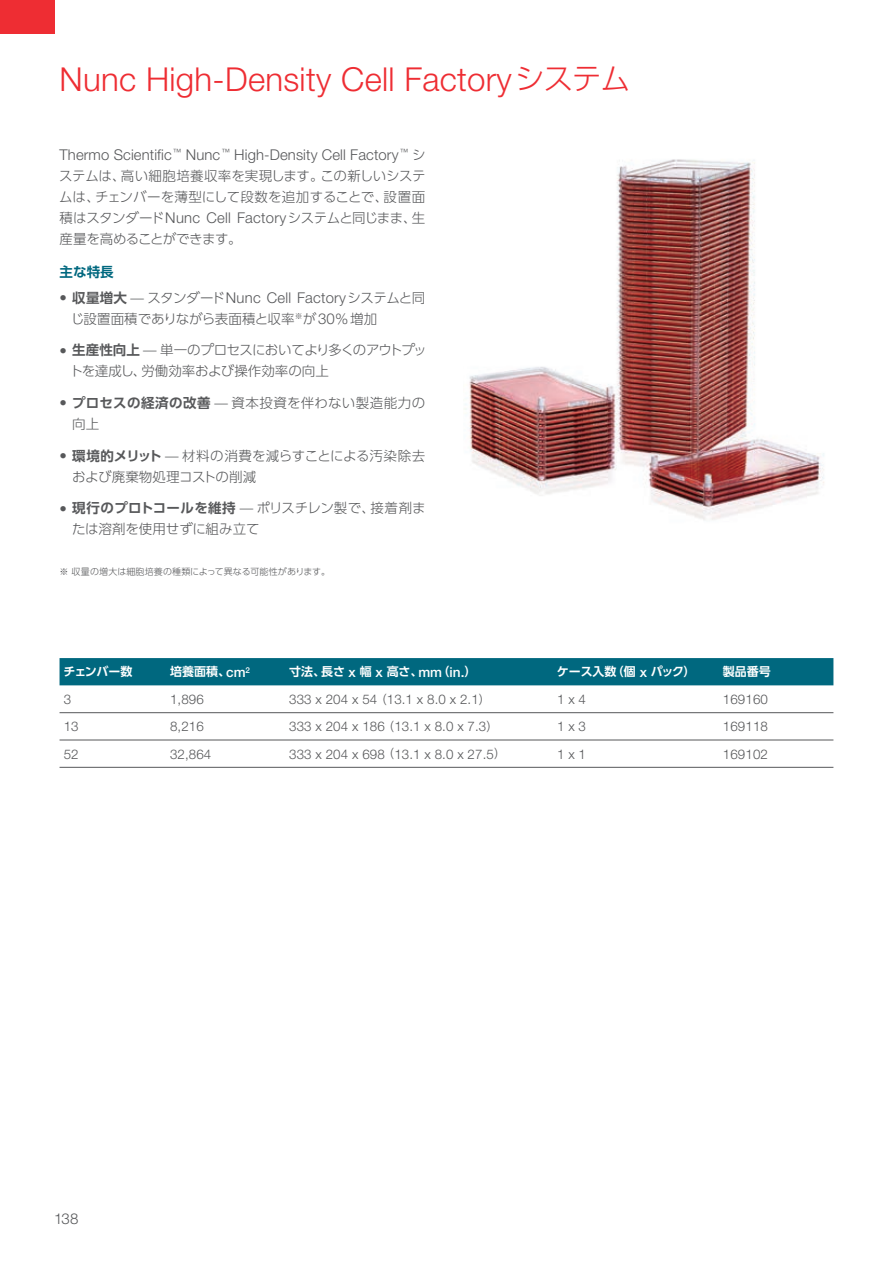
<style>
.page{position:relative;width:893px;height:1263px;background:#fff}
.page>*{position:absolute;margin:0;border:0;box-sizing:border-box;transform-origin:0 0}
.t1{font:300 33px "Helvetica Neue LTW1 G";letter-spacing:.01em;color:#ee2d33}
.t2{font:300 15px "Helvetica Neue LTW1 G";color:#57585a}
.t3{font:300 14.85px "Helvetica Neue LTW1 G";letter-spacing:.01em;color:#57585a}
.t4{font:13.5px/21px "UD Shin Go Pro Light 90 pv RKSJ H";letter-spacing:-.01em;color:#57585a}
.t5{font:13.5px/21px "UD Shin Go Pro Light 90 pv RKSJ H";letter-spacing:.01em;color:#57585a}
.t6{font:13.5px/21px "UD Shin Go Pro Light 90 pv RKSJ H";letter-spacing:.035em;color:#57585a}
.t7{font:13.5px "UD Shin Go Pro De Bold 90 pv RKSJ H";color:#00687f}
.t8{font:300 13.35px "Helvetica Neue LTW1 G";letter-spacing:.01em;color:#57585a}
.t9{font:12px "UD Shin Go Pro De Bold 90 pv RKSJ H";letter-spacing:-.005em;color:#fff}
.t10{font:9px "UD Shin Go Pro Light 90 pv RKSJ H";letter-spacing:.02em;color:#57585a}
.s1{font-family:"UD Shin Go Pro Light 90 pv RKSJ H";font-weight:400;font-size:30px}
.s2{font-family:"UD Shin Go Pro Light 90 pv RKSJ H";font-weight:400;font-size:13.5px}
.s3{font-family:"Helvetica Neue LTW1 G";font-weight:300;font-size:14.85px}
.s4{font-family:"UD Shin Go Pro De Bold 90 pv RKSJ H";font-weight:400;font-size:13.5px}
.s5{font-family:"Helvetica Neue LTW1 G";font-weight:300;font-size:15px}
.s6{font-family:"UD Shin Go Pro De Bold 90 pv RKSJ H"}
.s7{font-family:"Helvetica Neue LTW1 G";font-weight:500;font-size:13.65px}
.s8{font-size:13.2px}
.s9{font-family:"UD Shin Go Pro Light 90 pv RKSJ H";font-weight:400;font-size:12px}
</style>
<div class="page">
<img style="left:465px;top:159px;width:359px;height:361px">
<div style="left:60px;top:658px;width:773px;height:27px;background:#00687f"></div>
<hr style="left:60px;top:712px;width:773px;height:1px;background:#57585a">
<hr style="left:60px;top:740px;width:773px;height:1px;background:#57585a">
<hr style="left:60px;top:767px;width:773px;height:1px;background:#57585a">
<div style="left:0;top:0;width:55px;height:34px;background:#ee2d33"></div>
<h1 class="t1" style="left:60px;top:67px;width:572px">Nunc High-Density Cell Factory<span class="s1">システム</span></h1>
<p class="t3" style="left:60px;top:149px;width:368px">Thermo Scientific<sup>™</sup> Nunc<sup>™</sup> High-Density Cell Factory<sup>™</sup> <span class="s2">シ</span></p>
<p class="t4" style="left:59px;top:167px;width:368px;text-align:justify">ステムは、高い細胞培養収率を実現します。この新しいシステムは、チェンバーを薄型にして段数を追加することで、設置面積はスタンダード<span class="s3">Nunc Cell Factory</span>システムと同じまま、生産量を高めることができます。</p>
<p class="t7" style="left:60px;top:267px;width:56px">主な特長</p>
<p class="t3" style="left:60px;top:292px;width:367px">• <span class="s4">収量増大</span> <span class="s2">̶ スタンダード</span>Nunc Cell Factory<span class="s2">システムと同</span></p>
<p class="t4" style="left:71px;top:310px;width:308px">じ設置面積でありながら表面積と収率<sup>※</sup>が<span class="s5">30</span><span class="s3">%</span>増加</p>
<p class="t4" style="left:70px;top:342px;width:358px;text-indent:-10px"><span class="s3">•</span> <span class="s6">生産性向上</span> ̶ 単一のプロセスにおいてより多くのアウトプットを達成し、労働効率および操作効率の向上</p>
<p class="t6" style="left:72px;top:394px;width:354px;text-indent:-13px"><span class="s3">•</span> <span class="s6">プロセスの経済の改善</span> ̶ 資本投資を伴わない製造能力の向上</p>
<p class="t5" style="left:72px;top:447px;width:355px;text-indent:-13px"><span class="s3">•</span> <span class="s6">環境的メリット</span> ̶ 材料の消費を減らすことによる汚染除去および廃棄物処理コストの削減</p>
<p class="t4" style="left:72px;top:499px;width:355px;text-indent:-13px"><span class="s3">•</span> <span class="s6">現行のプロトコールを維持</span> ̶ ポリスチレン製で、接着剤または溶剤を使用せずに組み立て</p>
<p class="t10" style="left:60px;top:569px;width:272px">※ 収量の増大は細胞培養の種類によって異なる可能性があります。</p>
<p class="t9" style="left:64px;top:667px;width:70px">チェンバー数</p>
<p class="t9" style="left:170px;top:667px;width:82px">培養面積、<span class="s7">cm</span><sup>2</sup></p>
<p class="t9" style="left:289px;top:667px;width:189px">寸法、長さ <span class="s7">x</span> 幅 <span class="s7">x</span> 高さ、<span class="s7">mm</span>（<span class="s7">in.</span>）</p>
<p class="t9" style="left:557px;top:667px;width:140px">ケース入数（個 <span class="s7">x</span> パック）</p>
<p class="t9" style="left:723px;top:667px;width:49px">製品番号</p>
<p class="t8" style="left:64px;top:694px;width:9px">3</p>
<p class="t8" style="left:170px;top:694px;width:35px">1<span class="s8">,</span>896</p>
<p class="t8" style="left:289px;top:694px;width:203px">333 <span class="s8">x</span> 204 <span class="s8">x</span> 54<span class="s9">（</span>13<span class="s8">.</span>1 <span class="s8">x</span> 8<span class="s8">.</span>0 <span class="s8">x</span> 2<span class="s8">.</span>1<span class="s9">）</span></p>
<p class="t8" style="left:557px;top:694px;width:30px">1 <span class="s8">x</span> 4</p>
<p class="t8" style="left:723px;top:694px;width:47px">169160</p>
<p class="t8" style="left:64px;top:722px;width:16px">13</p>
<p class="t8" style="left:170px;top:722px;width:35px">8<span class="s8">,</span>216</p>
<p class="t8" style="left:289px;top:722px;width:211px">333 <span class="s8">x</span> 204 <span class="s8">x</span> 186<span class="s9">（</span>13<span class="s8">.</span>1 <span class="s8">x</span> 8<span class="s8">.</span>0 <span class="s8">x</span> 7<span class="s8">.</span>3<span class="s9">）</span></p>
<p class="t8" style="left:557px;top:722px;width:30px">1 <span class="s8">x</span> 3</p>
<p class="t8" style="left:723px;top:722px;width:47px">169118</p>
<p class="t8" style="left:64px;top:749px;width:16px">52</p>
<p class="t8" style="left:170px;top:749px;width:43px">32<span class="s8">,</span>864</p>
<p class="t8" style="left:289px;top:749px;width:218px">333 <span class="s8">x</span> 204 <span class="s8">x</span> 698<span class="s9">（</span>13<span class="s8">.</span>1 <span class="s8">x</span> 8<span class="s8">.</span>0 <span class="s8">x</span> 27<span class="s8">.</span>5<span class="s9">）</span></p>
<p class="t8" style="left:557px;top:749px;width:30px">1 <span class="s8">x</span> 1</p>
<p class="t8" style="left:723px;top:749px;width:47px">169102</p>
<p class="t2" style="left:54px;top:1213px;width:26px">138</p>
</div>
